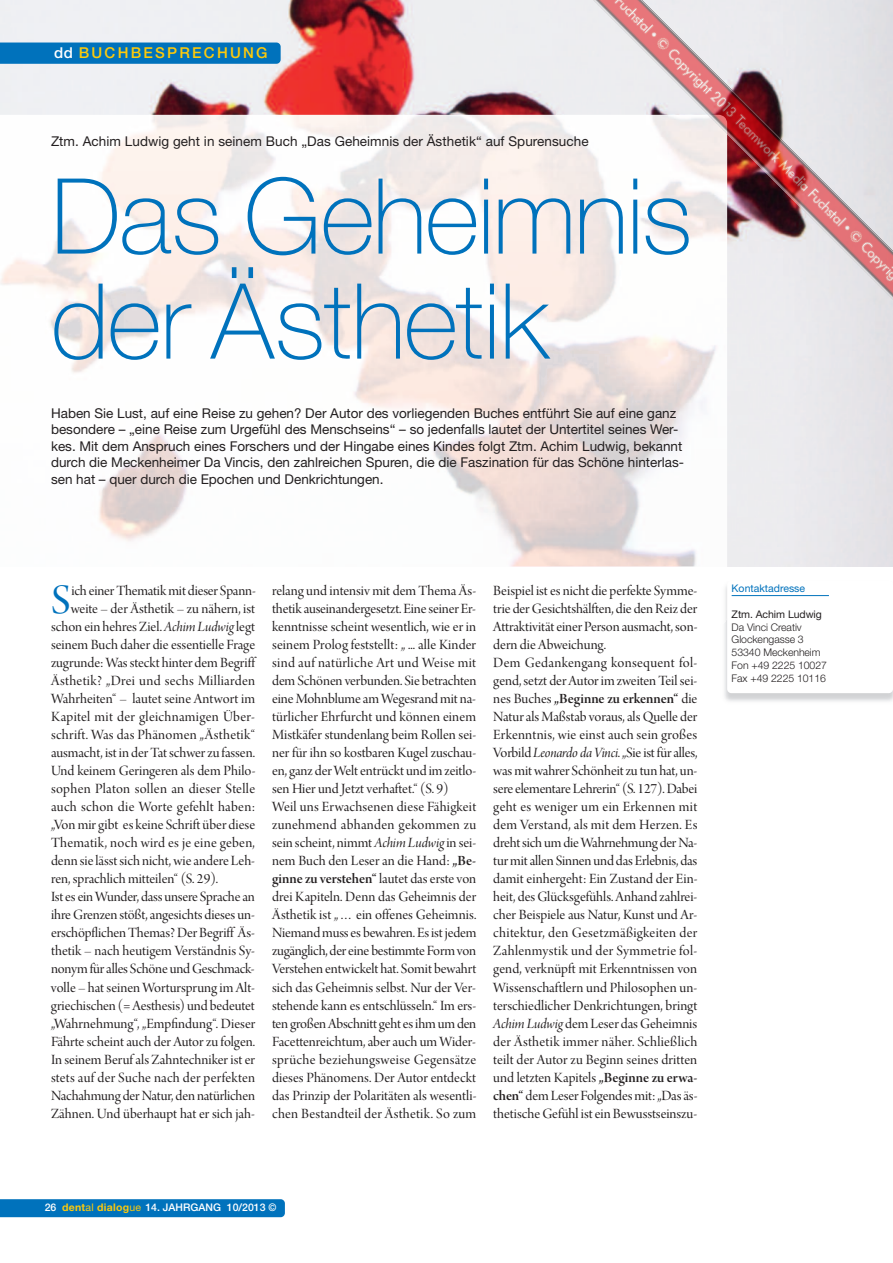
<style>
.page{position:relative;width:893px;height:1263px;background:#fff}
.page>*{position:absolute;margin:0;border:0;box-sizing:border-box;transform-origin:0 0}
.t1{font:100 105px/105px "Helvetica Neue";letter-spacing:-.02em;color:#0072bc}
.t2{font:44.4px "Arno Pro Display";color:#0072bc}
.t3{font:15px/18px "Arno Pro Display";color:#231f20}
.t4{font:15px "Arno Pro Display";letter-spacing:.02em;color:#231f20}
.t5{font:15px "Arno Pro Smbd Display";letter-spacing:-.005em;color:#231f20}
.t6{font:500 15px "Helvetica Neue";letter-spacing:.15em;color:#feca0a}
.t7{font:13.5px/16.5px "Helvetica Neue";color:#231f20}
.t8{font:300 10.5px/12.8px "Helvetica Neue";letter-spacing:-.005em;color:#231f20}
.t9{font:500 10.5px "Helvetica Neue";color:#fff}
.t10{font:10.5px "Helvetica Neue";letter-spacing:-.005em;color:#231f20}
.t11{font:10.5px "Helvetica Neue";color:#0072bc}
.s1{color:#fff}
.s2{font-family:"Arno Pro Italic Display"}
.s3{font-family:"Arno Pro Smbd Display"}
.s4{font-family:"Arno Pro Display"}
.s5{font-weight:700;color:#feca0a}
.s6{font-weight:400;color:#feca0a}
</style>
<div class="page">
<img style="left:0;top:0;width:893px;height:566px">
<img style="left:0;top:115px;width:535px;height:8px">
<div style="left:0;top:43px;width:281px;height:21px;background:#0072bc"></div>
<div style="left:0;top:1199px;width:285px;height:18px;background:#0072bc"></div>
<img style="left:724px;top:625px;width:169px;height:77px">
<img style="left:723px;top:584px;width:4px;height:41px">
<div style="left:727px;top:580px;width:166px;height:113px;background:#fff;border-radius:4px"></div>
<hr style="left:732px;top:595px;width:97px;height:1px;background:#0072bc">
<img style="left:535px;top:0;width:358px;height:358px">
<p class="t6" style="left:54px;top:47px;width:215px"><span class="s1">dd</span> BUCHBESPRECHUNG</p>
<p class="t7" style="left:51px;top:134px;width:539px">Ztm. Achim Ludwig geht in seinem Buch „Das Geheimnis der Ästhetik“ auf Spurensuche</p>
<h1 class="t1" style="left:51px;top:173px;width:643px">Das Geheimnis der Ästhetik</h1>
<p class="t7" style="left:51px;top:406px;width:634px">Haben Sie Lust, auf eine Reise zu gehen? Der Autor des vorliegenden Buches entführt Sie auf eine ganz besondere – „eine Reise zum Urgefühl des Menschseins“ – so jedenfalls lautet der Untertitel seines Wer&shy;kes. Mit dem Anspruch eines Forschers und der Hingabe eines Kindes folgt Ztm. Achim Ludwig, bekannt durch die Meckenheimer Da Vincis, den zahlreichen Spuren, die die Faszination für das Schöne hinterlas&shy;sen hat – quer durch die Epochen und Denkrichtungen.</p>
<h2 class="t2" style="left:51px;top:583px;width:21px">S</h2>
<p class="t3" style="left:71px;top:583px;width:186px">ich einer Thematik mit dieser Spann-</p>
<p class="t3" style="left:71px;top:601px;width:186px">weite – der Ästhetik – zu nähern, ist</p>
<p class="t3" style="left:51px;top:619px;width:206px">schon ein hehres Ziel. <span class="s2">Achim Ludwig</span>legt</p>
<p class="t3" style="left:51px;top:637px;width:206px">seinem Buch daher die essentielle Frage</p>
<p class="t3" style="left:51px;top:655px;width:205px">zugrunde: Was steckt hinter dem Begriff</p>
<p class="t4" style="left:51px;top:675px;width:206px">Ästhetik? „Drei und sechs Milliarden</p>
<p class="t3" style="left:51px;top:691px;width:206px">Wahrheiten“ – lautet seine Antwort im</p>
<p class="t4" style="left:51px;top:711px;width:205px">Kapitel mit der gleichnamigen Über-</p>
<p class="t3" style="left:51px;top:727px;width:206px">schrift. Was das Phänomen „Ästhetik“</p>
<p class="t3" style="left:51px;top:745px;width:205px">ausmacht, ist in der Tat schwer zu fassen.</p>
<p class="t3" style="left:51px;top:763px;width:206px">Und keinem Geringeren als dem Philo-</p>
<p class="t4" style="left:51px;top:783px;width:206px">sophen Platon sollen an dieser Stelle</p>
<p class="t4" style="left:51px;top:801px;width:206px">auch schon die Worte gefehlt haben:</p>
<p class="t3" style="left:51px;top:817px;width:206px">„Von mir gibt es keine Schrift über diese</p>
<p class="t4" style="left:51px;top:837px;width:205px">Thematik, noch wird es je eine geben,</p>
<p class="t3" style="left:51px;top:853px;width:206px">denn sie lässt sich nicht, wie andere Leh-</p>
<p class="t3" style="left:51px;top:871px;width:169px">ren, sprachlich mitteilen“ (S. 29).</p>
<p class="t3" style="left:51px;top:889px;width:205px">Ist es ein Wunder, dass unsere Sprache an</p>
<p class="t3" style="left:51px;top:907px;width:205px">ihre Grenzen stößt, angesichts dieses un-</p>
<p class="t3" style="left:51px;top:925px;width:206px">erschöpflichen Themas? Der Begriff Äs-</p>
<p class="t3" style="left:51px;top:943px;width:205px">thetik – nach heutigem Verständnis Sy-</p>
<p class="t3" style="left:51px;top:961px;width:205px">nonym für alles Schöne und Geschmack-</p>
<p class="t3" style="left:51px;top:979px;width:205px">volle – hat seinen Wortursprung im Alt-</p>
<p class="t3" style="left:51px;top:997px;width:205px">griechischen (= Aesthesis) und bedeutet</p>
<p class="t3" style="left:51px;top:1015px;width:206px">„Wahrnehmung“, „Empfindung“. Dieser</p>
<p class="t3" style="left:51px;top:1033px;width:206px">Fährte scheint auch der Autor zu folgen.</p>
<p class="t3" style="left:51px;top:1051px;width:206px">In seinem Beruf als Zahntechniker ist er</p>
<p class="t4" style="left:51px;top:1071px;width:206px">stets auf der Suche nach der perfekten</p>
<p class="t3" style="left:51px;top:1087px;width:206px">Nachahmung der Natur, den natürlichen</p>
<p class="t3" style="left:51px;top:1105px;width:205px">Zähnen. Und überhaupt hat er sich jah-</p>
<p class="t3" style="left:272px;top:583px;width:206px">relang und intensiv mit dem Thema Äs&shy;thetik auseinandergesetzt. Eine seiner Er&shy;kenntnisse scheint wesentlich, wie er in seinem Prolog feststellt: „ ... alle Kinder sind auf natürliche Art und Weise mit dem Schönen verbunden. Sie betrachten eine Mohnblume am Wegesrand mit na&shy;türlicher Ehrfurcht und können einem Mistkäfer stundenlang beim Rollen sei&shy;ner für ihn so kostbaren Kugel zuschau&shy;en, ganz der Welt entrückt und im zeitlo&shy;sen Hier und Jetzt verhaftet.“ (S. 9)<br>Weil uns Erwachsenen diese Fähigkeit zunehmend abhanden gekommen zu sein scheint, nimmt <span class="s2">Achim Ludwig</span>in sei&shy;nem Buch den Leser an die Hand: <span class="s3">„Be-</span></p>
<p class="t5" style="left:272px;top:873px;width:206px">ginne zu verstehen“ <span class="s4">lautet das erste von</span></p>
<p class="t3" style="left:272px;top:889px;width:206px;text-align:justify">drei Kapiteln. Denn das Geheimnis der Ästhetik ist „… ein offenes Geheimnis.<br>Niemand muss es bewahren. Es ist jedem zugänglich, der eine bestimmte Form von Verstehen entwickelt hat. Somit bewahrt sich das Geheimnis selbst. Nur der Ver&shy;stehende kann es entschlüsseln.“ Im ers&shy;ten großen Abschnitt geht es ihm um den Facettenreichtum, aber auch um Wider&shy;sprüche beziehungsweise Gegensätze dieses Phänomens. Der Autor entdeckt das Prinzip der Polaritäten als wesentli&shy;chen Bestandteil der Ästhetik. So zum</p>
<p class="t3" style="left:493px;top:583px;width:206px">Beispiel ist es nicht die perfekte Symme&shy;trie der Gesichtshälften, die den Reiz der Attraktivität einer Person ausmacht, son&shy;dern die Abweichung.<br>Dem Gedankengang konsequent fol&shy;gend, setzt der Autor im zweiten Teil sei-</p>
<p class="t5" style="left:493px;top:693px;width:206px"><span class="s4">nes Buches</span> „Beginne zu erkennen“ <span class="s4">die</span></p>
<p class="t3" style="left:493px;top:709px;width:206px;text-align:justify">Natur als Maßstab voraus, als Quelle der Erkenntnis, wie einst auch sein großes Vorbild <span class="s2">Leonardo da Vinci</span>. „Sie ist für alles, was mit wahrer Schönheit zu tun hat, un&shy;sere elementare Lehrerin“ (S. 127). Dabei geht es weniger um ein Erkennen mit dem Verstand, als mit dem Herzen. Es dreht sich um die Wahrnehmung der Na&shy;tur mit allen Sinnen und das Erlebnis, das damit einhergeht: Ein Zustand der Ein&shy;heit, des Glücksgefühls. Anhand zahlrei&shy;cher Beispiele aus Natur, Kunst und Ar&shy;chitektur, den Gesetzmäßigkeiten der Zahlenmystik und der Symmetrie fol&shy;gend, verknüpft mit Erkenntnissen von Wissenschaftlern und Philosophen un&shy;terschiedlicher Denkrichtungen, bringt <span class="s2">Achim Ludwig</span> dem Leser das Geheimnis der Ästhetik immer näher. Schließlich teilt der Autor zu Beginn seines dritten und letzten Kapitels <span class="s3">„Beginne zu erwa&shy;chen“</span> dem Leser Folgendes mit: „Das äs&shy;thetische Gefühl ist ein Bewusstseinszu-</p>
<p class="t9" style="left:45px;top:1204px;width:233px">26 <span class="s5">dent</span><span class="s6">al</span> <span class="s5">dialog</span><span class="s6">ue</span> 14. JAHRGANG 10/2013 ©</p>
<p class="t11" style="left:732px;top:585px;width:75px">Kontaktadresse</p>
<p class="t10" style="left:732px;top:610px;width:92px">Ztm. Achim Ludwig</p>
<p class="t8" style="left:732px;top:622px;width:97px">Da Vinci Creativ<br>Glockengasse 3<br>53340 Meckenheim<br>Fon +49 2225 10027<br>Fax +49 2225 10116</p>
</div>
